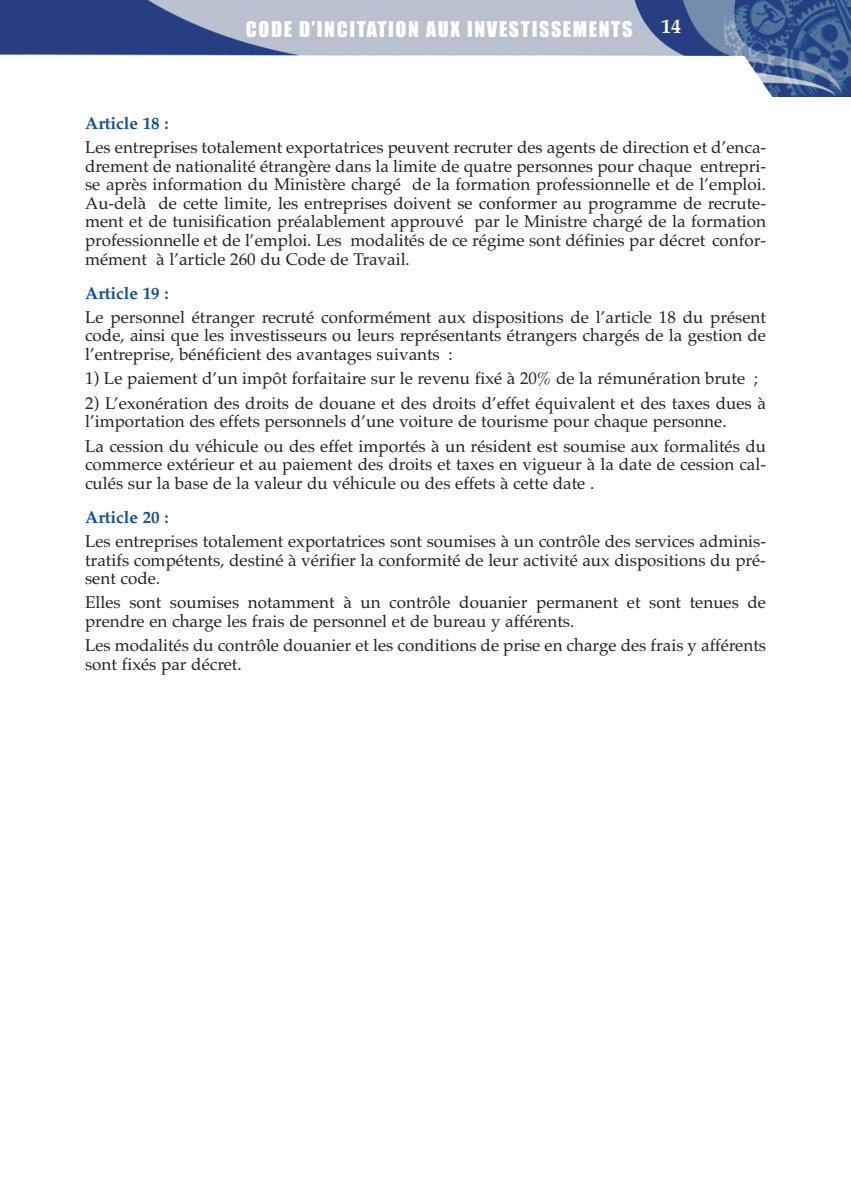
<style>
.page{position:relative;width:851px;height:1191px;background:#fff}
.page>*{position:absolute;margin:0;border:0;box-sizing:border-box;transform-origin:0 0}
.t1{font:20px "Impact";letter-spacing:.08em;color:#fff}
.t2{font:700 20px "Palatino";color:#fff}
.t3{font:17px/18.6px "Palatino";color:#231f20;text-align:justify}
.t4{font:700 17px "Palatino";color:#0d4da1}
</style>
<div class="page">
<img style="left:0;top:0;width:850px;height:96px">
<p class="t1" style="left:246px;top:18px;width:388px">CODE D’INCITATION AUX INVESTISSEMENTS</p>
<p class="t2" style="left:661px;top:15px;width:21px">14</p>
<p class="t4" style="left:85px;top:113px;width:85px">Article 18 :</p>
<p class="t3" style="left:85px;top:138px;width:682px">Les entreprises totalement exportatrices peuvent recruter des agents de direction et d’enca&shy;drement de nationalité étrangère dans la limite de quatre personnes pour chaque entrepri&shy;se après information du Ministère chargé de la formation professionnelle et de l’emploi.<br>Au-delà de cette limite, les entreprises doivent se conformer au programme de recrute&shy;ment et de tunisification préalablement approuvé par le Ministre chargé de la formation professionnelle et de l’emploi. Les modalités de ce régime sont définies par décret confor&shy;mément à l’article 260 du Code de Travail.</p>
<p class="t4" style="left:85px;top:283px;width:85px">Article 19 :</p>
<p class="t3" style="left:85px;top:308px;width:682px">Le personnel étranger recruté conformément aux dispositions de l’article 18 du présent code, ainsi que les investisseurs ou leurs représentants étrangers chargés de la gestion de l’entreprise, bénéficient des avantages suivants :</p>
<p class="t3" style="left:85px;top:369px;width:674px">1) Le paiement d’un impôt forfaitaire sur le revenu fixé à 20% de la rémunération brute ;</p>
<p class="t3" style="left:85px;top:393px;width:682px">2) L’exonération des droits de douane et des droits d’effet équivalent et des taxes dues à l’importation des effets personnels d’une voiture de tourisme pour chaque personne.</p>
<p class="t3" style="left:85px;top:436px;width:682px">La cession du véhicule ou des effet importés à un résident est soumise aux formalités du commerce extérieur et au paiement des droits et taxes en vigueur à la date de cession cal&shy;culés sur la base de la valeur du véhicule ou des effets à cette date .</p>
<p class="t4" style="left:85px;top:507px;width:85px">Article 20 :</p>
<p class="t3" style="left:85px;top:532px;width:682px">Les entreprises totalement exportatrices sont soumises à un contrôle des services adminis&shy;tratifs compétents, destiné à vérifier la conformité de leur activité aux dispositions du pré&shy;sent code.</p>
<p class="t3" style="left:85px;top:593px;width:682px">Elles sont soumises notamment à un contrôle douanier permanent et sont tenues de prendre en charge les frais de personnel et de bureau y afférents.</p>
<p class="t3" style="left:85px;top:636px;width:682px">Les modalités du contrôle douanier et les conditions de prise en charge des frais y afférents sont fixés par décret.</p>
</div>
